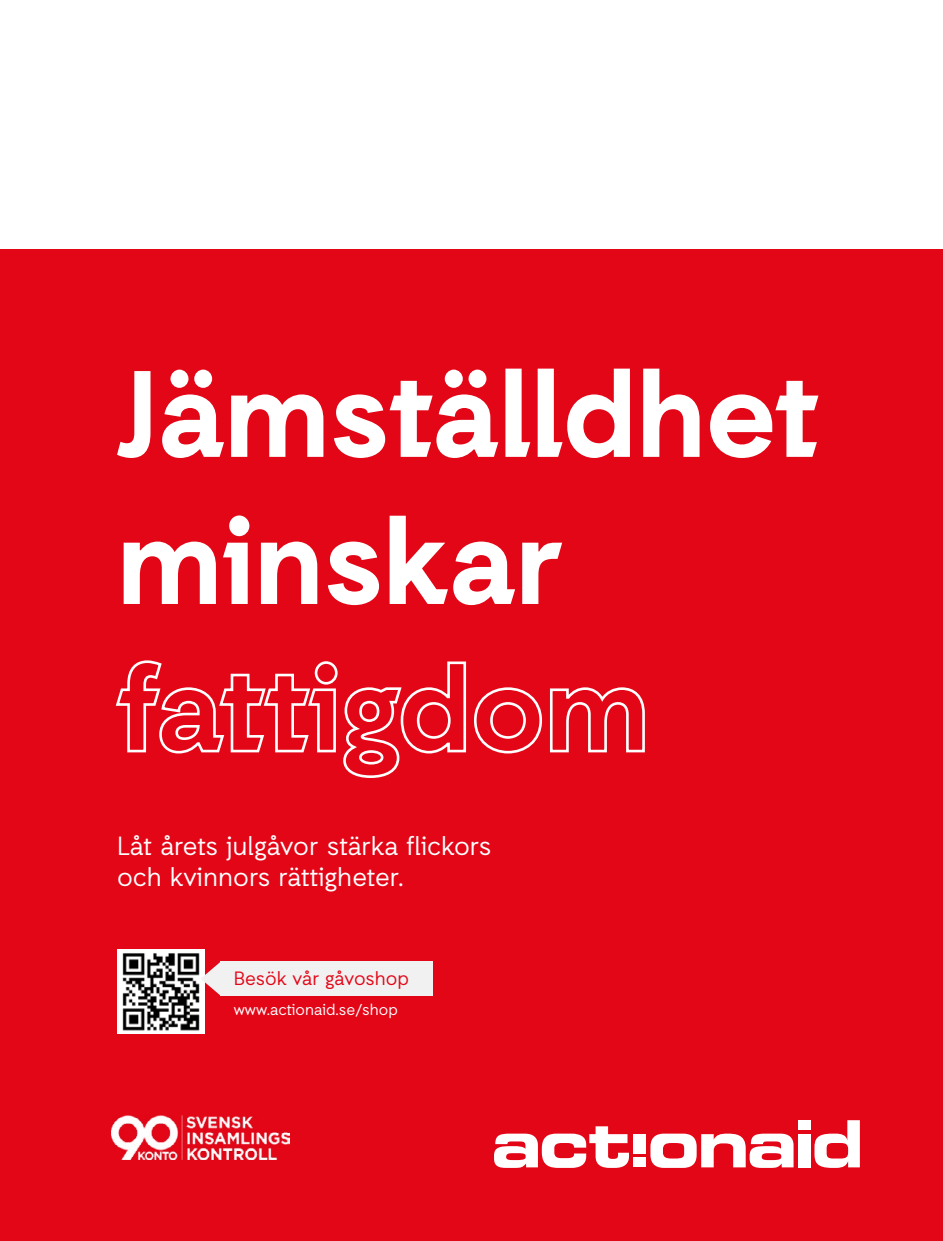
<style>
.page{position:relative;width:943px;height:1241px;background:#fff}
.page>*{position:absolute;margin:0;border:0;box-sizing:border-box;transform-origin:0 0}
.t1{font:700 122.5px/147px "Auxilia";color:#fff}
.t2{font:26.25px/31.5px "Auxilia";color:#fff}
.t3{font:19.25px "Auxilia";color:#e30617}
.t4{font:15.75px "Auxilia";color:#fff}
</style>
<div class="page">
<div style="left:0;top:0;width:943px;height:1240px;background:#e30617"></div>
<svg style="left:494px;top:1126px;width:135px;height:41px"></svg>
<svg style="left:650px;top:1133px;width:143px;height:34px"></svg>
<div style="left:798px;top:1133px;width:12px;height:34px;background:#fff"></div>
<div style="left:798px;top:1119px;width:12px;height:10px;background:#fff"></div>
<svg style="left:814px;top:1120px;width:45px;height:47px"></svg>
<div style="left:633px;top:1133px;width:13px;height:20px;background:#fff"></div>
<div style="left:633px;top:1157px;width:13px;height:9px;background:#fff"></div>
<img style="left:112px;top:1115px;width:177px;height:44px">
<img style="left:117px;top:949px;width:87px;height:84px">
<div style="left:221px;top:961px;width:212px;height:34px;background:#f1f1f1"></div>
<svg style="left:199px;top:959px;width:23px;height:38px"></svg>
<div style="left:0;top:0;width:943px;height:248px;background:#fff"></div>
<h1 class="t1" style="left:117px;top:337px;width:704px">Jämställdhet minskar fattigdom</h1>
<p class="t2" style="left:117px;top:829px;width:376px">Låt årets julgåvor stärka flickors och kvinnors rättigheter.</p>
<p class="t3" style="left:234px;top:966px;width:177px">Besök vår gåvoshop</p>
<p class="t4" style="left:234px;top:999px;width:166px">www.actionaid.se/shop</p>
</div>
